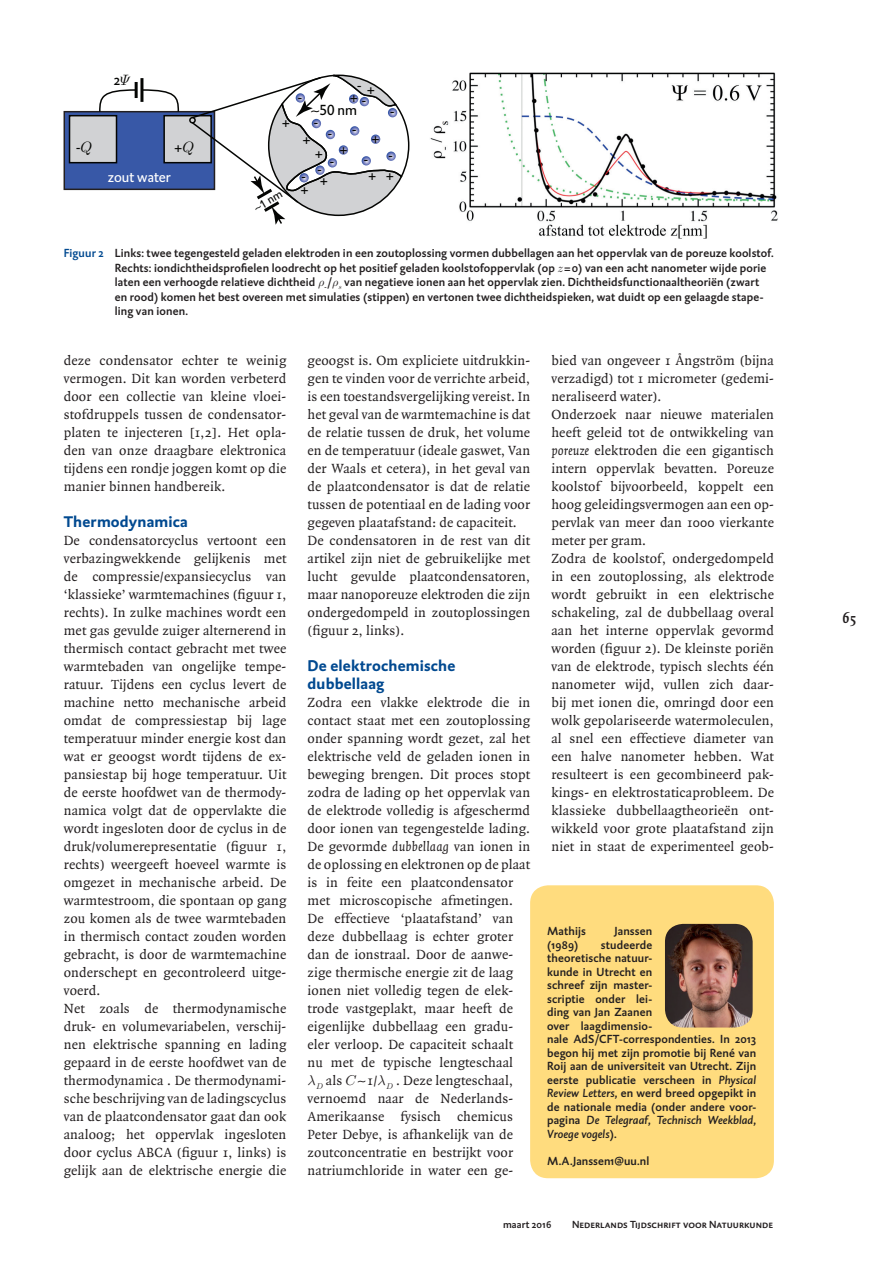
<style>
.page{position:relative;width:893px;height:1263px;background:#fff}
.page>*{position:absolute;margin:0;border:0;box-sizing:border-box;transform-origin:0 0}
.Tussenkop_Referentie{font:700 15.75px/18px "DTL Caspari T";letter-spacing:.01em;color:#014990}
.t1{font:15px "DTL Caspari ST";color:#040503}
.t2{font:15px "DTL Caspari ST";letter-spacing:.005em;color:#fff}
.t3{font:15px "DTL Caspari T";color:#040503}
.t4{font:italic 700 15px "Quadraat";color:#231f20}
.Basis_Tekst{font:14.25px/18px "Quadraat";letter-spacing:.01em;color:#231f20;text-align:justify}
.Bijschrift_foto_s{font:500 12px/13.5px "DTL Caspari ST";letter-spacing:.01em;color:#231f20}
.t5{font:12px "DTL Caspari ST";color:#040503}
.t6{font:500 10.5px "DTL Caspari T Caps";letter-spacing:.005em;color:#231f20}
.t7{font:500 10.5px "DTL Caspari ST";letter-spacing:.015em;color:#231f20}
.s1{font-family:"CMMI10"}
.s2{font-family:"DTL Caspari T"}
.s3{font-family:"DTL Caspari ST"}
.s4{color:#014990}
.s5{font-family:"CMMI10";font-weight:400}
.s6{font-style:italic}
</style>
<div class="page">
<div style="left:530px;top:885px;width:244px;height:293px;background:#ffdc7e;border-radius:18px"></div>
<img style="left:665px;top:924px;width:88px;height:103px">
<img style="left:430px;top:72px;width:348px;height:166px">
<div style="left:64px;top:112px;width:150px;height:77px;background:#3858a7"></div>
<div style="left:64px;top:111px;width:151px;height:79px;border:2px solid #231f20"></div>
<hr style="left:135px;top:82px;width:3px;height:16px;background:#040503">
<hr style="left:140px;top:78px;width:3px;height:24px;background:#040503">
<div style="left:70px;top:116px;width:47px;height:47px;background:#d1d2d4"></div>
<div style="left:69px;top:115px;width:48px;height:48px;border:2px solid #040503"></div>
<div style="left:164px;top:116px;width:47px;height:47px;background:#d1d2d4"></div>
<div style="left:163px;top:115px;width:49px;height:48px;border:2px solid #040503"></div>
<div style="left:189px;top:117px;width:7px;height:7px;border:2px solid #040503;border-radius:50%"></div>
<svg style="left:98px;top:88px;width:82px;height:25px"></svg>
<svg style="left:190px;top:74px;width:220px;height:151px"></svg>
<p class="t1" style="left:114px;top:71px;width:18px">2<span class="s1">Ψ</span></p>
<p class="t1" style="left:76px;top:138px;width:18px">-<span class="s1">Q</span></p>
<p class="t1" style="left:174px;top:138px;width:22px">+<span class="s1">Q</span></p>
<p class="t2" style="left:108px;top:167px;width:64px">zout water</p>
<p class="t1" style="left:282px;top:112px;width:10px">+</p>
<p class="t5" style="left:251px;top:202px;width:32px;rotate:-30deg">∼<span class="s2">1</span> nm</p>
<p class="t1" style="left:298px;top:87px;width:6px">-</p>
<p class="t1" style="left:357px;top:76px;width:6px">-</p>
<p class="t1" style="left:367px;top:80px;width:10px">+</p>
<p class="t1" style="left:350px;top:88px;width:10px">+</p>
<p class="t1" style="left:362px;top:91px;width:6px">-</p>
<p class="t3" style="left:311px;top:100px;width:47px">∼50 <span class="s3">nm</span></p>
<p class="t1" style="left:314px;top:113px;width:6px">-</p>
<p class="t1" style="left:303px;top:129px;width:10px">+</p>
<p class="t1" style="left:328px;top:122px;width:30px">- -</p>
<p class="t1" style="left:315px;top:143px;width:10px">+</p>
<p class="t1" style="left:339px;top:139px;width:10px">+</p>
<p class="t1" style="left:372px;top:128px;width:10px">+</p>
<p class="t1" style="left:317px;top:159px;width:6px">-</p>
<p class="t1" style="left:330px;top:151px;width:40px">- -</p>
<p class="t1" style="left:390px;top:102px;width:6px">-</p>
<p class="t1" style="left:389px;top:145px;width:6px">-</p>
<p class="t1" style="left:302px;top:167px;width:6px">-</p>
<p class="t1" style="left:300px;top:179px;width:10px">+</p>
<p class="t1" style="left:320px;top:171px;width:10px">+</p>
<p class="t1" style="left:368px;top:165px;width:27px">+ +</p>
<p class="Bijschrift_foto_s" style="left:115px;top:246px;width:660px;line-height:14.4px;text-indent:-51px"><span class="s4">Figuur 2</span> Links: twee tegengesteld geladen elektroden in een zoutoplossing vormen dubbellagen aan het oppervlak van de poreuze koolstof.<br>Rechts: iondichtheidsprofielen loodrecht op het positief geladen koolstofoppervlak (op <span class="s5">z</span>=0) van een acht nanometer wijde porie laten een verhoogde relatieve dichtheid <span class="s5">ρ</span><sub>-</sub>/<span class="s5">ρ</span><sub>s</sub> van negatieve ionen aan het oppervlak zien. Dichtheidsfunctionaaltheoriën (zwart en rood) komen het best overeen met simulaties (stippen) en vertonen twee dichtheidspieken, wat duidt op een gelaagde stape&shy;ling van ionen.</p>
<p class="Basis_Tekst" style="left:64px;top:352px;width:224px">deze condensator echter te weinig vermogen. Dit kan worden verbeterd door een collectie van kleine vloei&shy;stofdruppels tussen de condensator&shy;platen te injecteren [1,2]. Het opla&shy;den van onze draagbare elektronica tijdens een rondje joggen komt op die manier binnen handbereik.</p>
<p class="Tussenkop_Referentie" style="left:64px;top:513px;width:126px">Thermodynamica</p>
<p class="Basis_Tekst" style="left:64px;top:532px;width:224px">De condensatorcyclus vertoont een verbazingwekkende gelijkenis met de compressie/expansiecyclus van ‘klassieke’ warmtemachines (figuur 1, rechts). In zulke machines wordt een met gas gevulde zuiger alternerend in thermisch contact gebracht met twee warmtebaden van ongelijke tempe&shy;ratuur. Tijdens een cyclus levert de machine netto mechanische arbeid omdat de compressiestap bij lage temperatuur minder energie kost dan wat er geoogst wordt tijdens de ex&shy;pansiestap bij hoge temperatuur. Uit de eerste hoofdwet van de thermody&shy;namica volgt dat de oppervlakte die wordt ingesloten door de cyclus in de druk/volumerepresentatie (figuur 1, rechts) weergeeft hoeveel warmte is omgezet in mechanische arbeid. De warmtestroom, die spontaan op gang zou komen als de twee warmtebaden in thermisch contact zouden worden gebracht, is door de warmtemachine onderschept en gecontroleerd uitge&shy;voerd.</p>
<p class="Basis_Tekst" style="left:64px;top:1000px;width:224px">Net zoals de thermodynamische druk- en volumevariabelen, verschij&shy;nen elektrische spanning en lading gepaard in de eerste hoofdwet van de thermodynamica . De thermodynami&shy;sche beschrijving van de ladingscyclus van de plaatcondensator gaat dan ook analoog; het oppervlak ingesloten door cyclus ABCA (figuur 1, links) is gelijk aan de elektrische energie die</p>
<p class="Basis_Tekst" style="left:308px;top:352px;width:224px">geoogst is. Om expliciete uitdrukkin&shy;gen te vinden voor de verrichte arbeid, is een toestandsvergelijking vereist. In het geval van de warmtemachine is dat de relatie tussen de druk, het volume en de temperatuur (ideale gaswet, Van der Waals et cetera), in het geval van de plaatcondensator is dat de relatie tussen de potentiaal en de lading voor gegeven plaatafstand: de capaciteit.</p>
<p class="Basis_Tekst" style="left:308px;top:532px;width:224px">De condensatoren in de rest van dit artikel zijn niet de gebruikelijke met lucht gevulde plaatcondensatoren, maar nanoporeuze elektroden die zijn ondergedompeld in zoutoplossingen (figuur 2, links).</p>
<p class="Tussenkop_Referentie" style="left:308px;top:657px;width:149px">De elektrochemische dubbellaag</p>
<p class="Basis_Tekst" style="left:308px;top:694px;width:224px;text-align:left">Zodra een vlakke elektrode die in contact staat met een zoutoplossing onder spanning wordt gezet, zal het elektrische veld de geladen ionen in beweging brengen. Dit proces stopt zodra de lading op het oppervlak van de elektrode volledig is afgeschermd door ionen van tegengestelde lading.<br>De gevormde <span class="s6">dubbellaag</span> van ionen in de oplossing en elektronen op de plaat is in feite een plaatcondensator met microscopische afmetingen.<br>De effectieve ‘plaatafstand’ van deze dubbellaag is echter groter dan de ionstraal. Door de aanwe&shy;zige thermische energie zit de laag ionen niet volledig tegen de elek&shy;trode vastgeplakt, maar heeft de eigenlijke dubbellaag een gradu&shy;eler verloop. De capaciteit schaalt nu met de typische lengteschaal <span class="s1">λ</span><sub>D</sub> als <span class="s1">C</span> 1/<span class="s1">λ</span><sub>D</sub> . Deze lengteschaal, vernoemd naar de Nederlands-Amerikaanse fysisch chemicus Peter Debye, is afhankelijk van de zoutconcentratie en bestrijkt voor natriumchloride in water een ge-</p>
<p class="Basis_Tekst" style="left:551px;top:352px;width:224px">bied van ongeveer 1 Ångström (bijna verzadigd) tot 1 micrometer (gedemi&shy;neraliseerd water).</p>
<p class="Basis_Tekst" style="left:551px;top:406px;width:224px">Onderzoek naar nieuwe materialen heeft geleid tot de ontwikkeling van <span class="s6">poreuze</span> elektroden die een gigantisch intern oppervlak bevatten. Poreuze koolstof bijvoorbeeld, koppelt een hoog geleidingsvermogen aan een op&shy;pervlak van meer dan 1000 vierkante meter per gram.</p>
<p class="Basis_Tekst" style="left:551px;top:550px;width:224px">Zodra de koolstof, ondergedompeld in een zoutoplossing, als elektrode wordt gebruikt in een elektrische schakeling, zal de dubbellaag overal aan het interne oppervlak gevormd worden (figuur 2). De kleinste poriën van de elektrode, typisch slechts één nanometer wijd, vullen zich daar&shy;bij met ionen die, omringd door een wolk gepolariseerde watermoleculen, al snel een effectieve diameter van een halve nanometer hebben. Wat resulteert is een gecombineerd pak&shy;kings- en elektrostaticaprobleem. De klassieke dubbellaagtheorieën ont&shy;wikkeld voor grote plaatafstand zijn niet in staat de experimenteel geob-</p>
<p class="Bijschrift_foto_s" style="left:547px;top:924px;width:40px">Mathijs</p>
<p class="Bijschrift_foto_s" style="left:614px;top:924px;width:40px">Janssen</p>
<p class="Bijschrift_foto_s" style="left:547px;top:938px;width:33px">(1989)</p>
<p class="Bijschrift_foto_s" style="left:547px;top:938px;width:210px;text-indent:54px">studeerde<br>theoretische natuur-<br>kunde in Utrecht en<br>schreef zijn master-<br>scriptie onder lei-<br>ding van Jan Zaanen<br>over laagdimensio-<br>nale AdS/CFT-correspondenties. In 2013 begon hij met zijn promotie bij René van<br>Roij aan de universiteit van Utrecht. Zijn eerste publicatie verscheen in <span class="s6">Physical<br>Review Letters</span>, en werd breed opgepikt in de nationale media (onder andere voor&shy;pagina <span class="s6">De Telegraaf</span>, <span class="s6">Technisch Weekblad</span>,<br><span class="s6">Vroege vogels</span>).</p>
<p class="Bijschrift_foto_s" style="left:547px;top:1154px;width:104px">M.A.Janssen1@uu.nl</p>
<p class="t7" style="left:503px;top:1218px;width:50px">maart 2016</p>
<p class="t6" style="left:572px;top:1218px;width:203px">Nederlands Tijdschrift voor Natuurkunde</p>
<p class="t4" style="left:842px;top:610px;width:17px">65</p>
</div>
